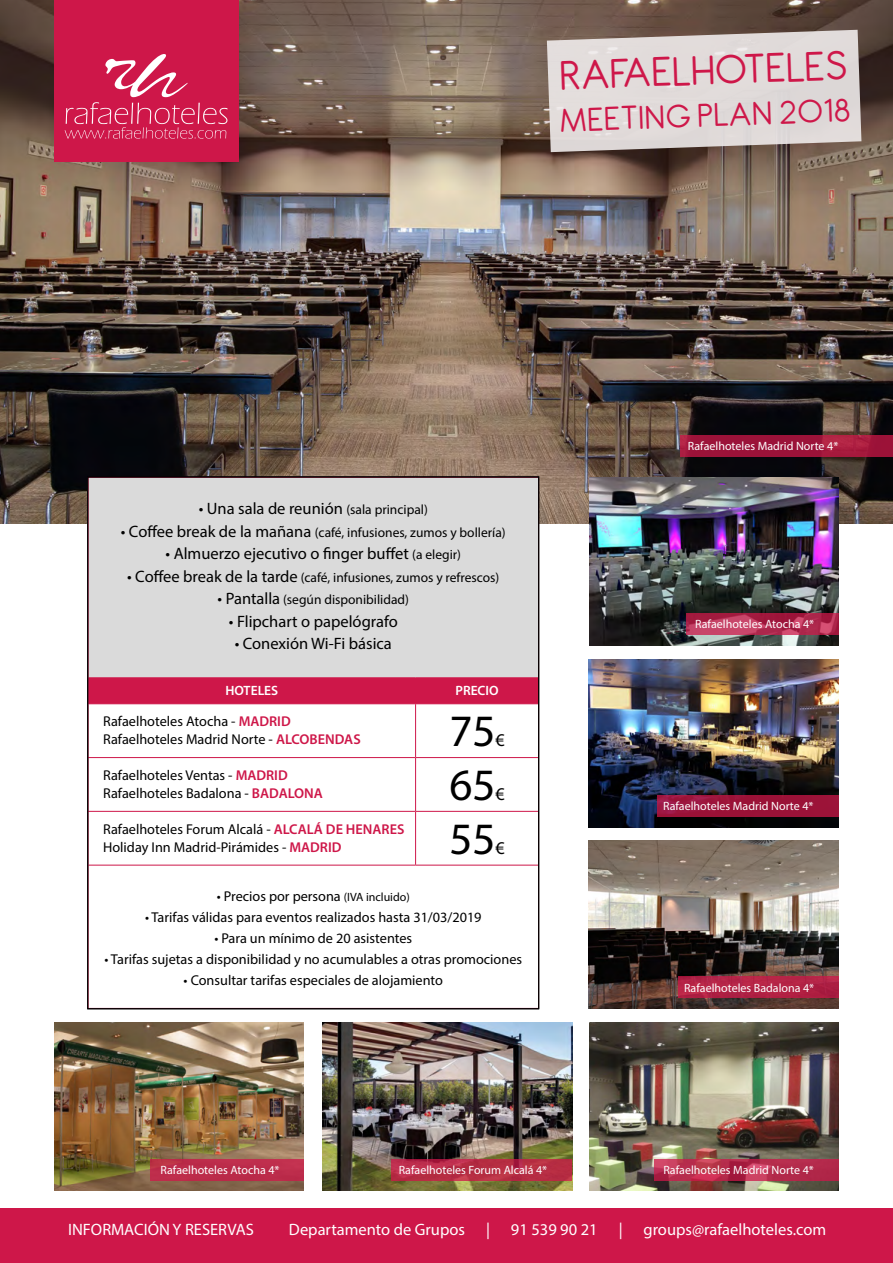
<style>
.page{position:relative;width:893px;height:1263px;background:#fff}
.page>*{position:absolute;margin:0;border:0;box-sizing:border-box;transform-origin:0 0}
.t1{font:45px "Antipasto";color:#ce1749}
.t2{font:45px "Myriad Pro";color:#000}
.t3{font:36px "Antipasto";color:#ce1749}
.t4{font:18px "Myriad Pro";color:#000}
.t5{font:16.5px "Myriad Pro";color:#000}
.t6{font:16.5px "Myriad Pro";color:#fff}
.t7{font:14.25px/18px "Myriad Pro";color:#000}
.t8{font:13.5px "Myriad Pro";color:#000}
.t9{font:600 13.5px "Myriad Pro";color:#fff}
.t10{font:12px "Myriad Pro";color:#fff}
.s1{font-size:13.5px}
.s2{font-size:16.5px}
.s3{font-weight:600;color:#ce1749}
.s4{font-size:12px}
</style>
<div class="page">
<img style="left:0;top:0;width:893px;height:523px">
<div style="left:54px;top:0;width:185px;height:162px;background:#ce1749"></div>
<svg style="left:65px;top:54px;width:162px;height:85px"></svg>
<div style="left:88px;top:477px;width:450px;height:201px;background:#dadada"></div>
<hr style="left:88px;top:677px;width:328px;height:1px;background:#ce1749">
<hr style="left:416px;top:677px;width:123px;height:1px;background:#ce1749">
<div style="left:90px;top:678px;width:447px;height:25px;background:#ce1749"></div>
<hr style="left:88px;top:757px;width:328px;height:1px;background:#ce1749">
<hr style="left:416px;top:757px;width:123px;height:1px;background:#ce1749">
<hr style="left:88px;top:811px;width:328px;height:1px;background:#ce1749">
<hr style="left:416px;top:811px;width:123px;height:1px;background:#ce1749">
<hr style="left:88px;top:703px;width:328px;height:1px;background:#ce1749">
<hr style="left:416px;top:703px;width:123px;height:1px;background:#ce1749">
<hr style="left:415px;top:704px;width:1px;height:53px;background:#ce1749">
<hr style="left:415px;top:758px;width:1px;height:53px;background:#ce1749">
<hr style="left:415px;top:812px;width:1px;height:53px;background:#ce1749">
<hr style="left:88px;top:865px;width:328px;height:1px;background:#ce1749">
<hr style="left:416px;top:865px;width:123px;height:1px;background:#ce1749">
<div style="left:0;top:1209px;width:893px;height:54px;background:#ce1749"></div>
<svg style="left:547px;top:30px;width:314px;height:122px;background:#d4cdcb"></svg>
<img style="left:589px;top:477px;width:250px;height:168px">
<img style="left:589px;top:841px;width:249px;height:168px">
<img style="left:589px;top:659px;width:249px;height:168px">
<svg style="left:680px;top:435px;width:213px;height:21px;background:#a0153b"></svg>
<svg style="left:686px;top:613px;width:153px;height:21px;background:#b42e53"></svg>
<div style="left:657px;top:795px;width:181px;height:21px;background:linear-gradient(to right,#9e1741,#9a1034)"></div>
<div style="left:679px;top:977px;width:160px;height:21px;background:#b32346"></div>
<img style="left:54px;top:1023px;width:250px;height:168px">
<div style="left:151px;top:1159px;width:153px;height:21px;background:#bc2c4a"></div>
<img style="left:322px;top:1023px;width:250px;height:168px">
<svg style="left:391px;top:1159px;width:181px;height:21px;background:#b72d45"></svg>
<img style="left:589px;top:1023px;width:250px;height:168px">
<svg style="left:654px;top:1159px;width:185px;height:21px;background:#b82e4e"></svg>
<h1 class="t1" style="left:559px;top:50px;width:290px;rotate:-2deg">RAFAELHOTELES</h1>
<h2 class="t3" style="left:559px;top:100px;width:293px;rotate:-2deg">MEETING PLAN 2018</h2>
<p class="t5" style="left:199px;top:499px;width:231px">• Una sala de reunión <span class="s1">(sala principal)</span></p>
<p class="t8" style="left:121px;top:524px;width:386px"><span class="s2">• Coffee break de la mañana</span> (café, infusiones, zumos y bollería)</p>
<p class="t5" style="left:166px;top:544px;width:297px">• Almuerzo ejecutivo o finger buffet <span class="s1">(a elegir)</span></p>
<p class="t8" style="left:127px;top:569px;width:374px"><span class="s2">• Coffee break de la tarde</span> (café, infusiones, zumos y refrescos)</p>
<p class="t8" style="left:218px;top:591px;width:193px"><span class="s2">• Pantalla</span> (según disponibilidad)</p>
<p class="t5" style="left:229px;top:611px;width:170px">• Flipchart o papelógrafo</p>
<p class="t5" style="left:235px;top:634px;width:159px">• Conexión Wi-Fi básica</p>
<p class="t9" style="left:225px;top:682px;width:54px">HOTELES</p>
<p class="t9" style="left:455px;top:682px;width:45px">PRECIO</p>
<p class="t7" style="left:103px;top:712px;width:259px">Rafaelhoteles Atocha - <span class="s3">MADRID<br></span>Rafaelhoteles Madrid Norte - <span class="s3">ALCOBENDAS</span></p>
<h1 class="t2" style="left:449px;top:704px;width:48px">75</h1>
<p class="t4" style="left:495px;top:729px;width:11px">€</p>
<p class="t7" style="left:103px;top:766px;width:221px">Rafaelhoteles Ventas - <span class="s3">MADRID<br></span>Rafaelhoteles Badalona - <span class="s3">BADALONA</span></p>
<h1 class="t2" style="left:449px;top:757px;width:48px">65</h1>
<p class="t4" style="left:495px;top:783px;width:11px">€</p>
<p class="t7" style="left:103px;top:819px;width:303px">Rafaelhoteles Forum Alcalá - <span class="s3">ALCALÁ DE HENARES<br></span>Holiday Inn Madrid-Pirámides - <span class="s3">MADRID</span></p>
<h1 class="t2" style="left:449px;top:811px;width:48px">55</h1>
<p class="t4" style="left:495px;top:837px;width:11px">€</p>
<p class="t7" style="left:217px;top:887px;width:195px">• Precios por persona <span class="s4">(IVA incluido)</span></p>
<p class="t7" style="left:145px;top:908px;width:338px">• Tarifas válidas para eventos realizados hasta 31/03/2019</p>
<p class="t7" style="left:214px;top:929px;width:199px">• Para un mínimo de 20 asistentes</p>
<p class="t7" style="left:105px;top:950px;width:419px">• Tarifas sujetas a disponibilidad y no acumulables a otras promociones</p>
<p class="t7" style="left:184px;top:971px;width:261px">• Consultar tarifas especiales de alojamiento</p>
<p class="t10" style="left:688px;top:439px;width:152px">Rafaelhoteles Madrid Norte 4*</p>
<p class="t10" style="left:695px;top:617px;width:121px">Rafaelhoteles Atocha 4*</p>
<p class="t10" style="left:663px;top:799px;width:152px">Rafaelhoteles Madrid Norte 4*</p>
<p class="t10" style="left:684px;top:980px;width:132px">Rafaelhoteles Badalona 4*</p>
<p class="t10" style="left:161px;top:1163px;width:121px">Rafaelhoteles Atocha 4*</p>
<p class="t10" style="left:399px;top:1163px;width:150px">Rafaelhoteles Forum Alcalá 4*</p>
<p class="t10" style="left:663px;top:1163px;width:152px">Rafaelhoteles Madrid Norte 4*</p>
<p class="t6" style="left:68px;top:1219px;width:187px">INFORMACIÓN Y RESERVAS</p>
<p class="t6" style="left:289px;top:1219px;width:178px">Departamento de Grupos</p>
<p class="t6" style="left:486px;top:1219px;width:5px">|</p>
<p class="t6" style="left:511px;top:1219px;width:88px">91 539 90 21</p>
<p class="t6" style="left:619px;top:1219px;width:5px">|</p>
<p class="t6" style="left:644px;top:1219px;width:184px">groups@rafaelhoteles.com</p>
</div>
